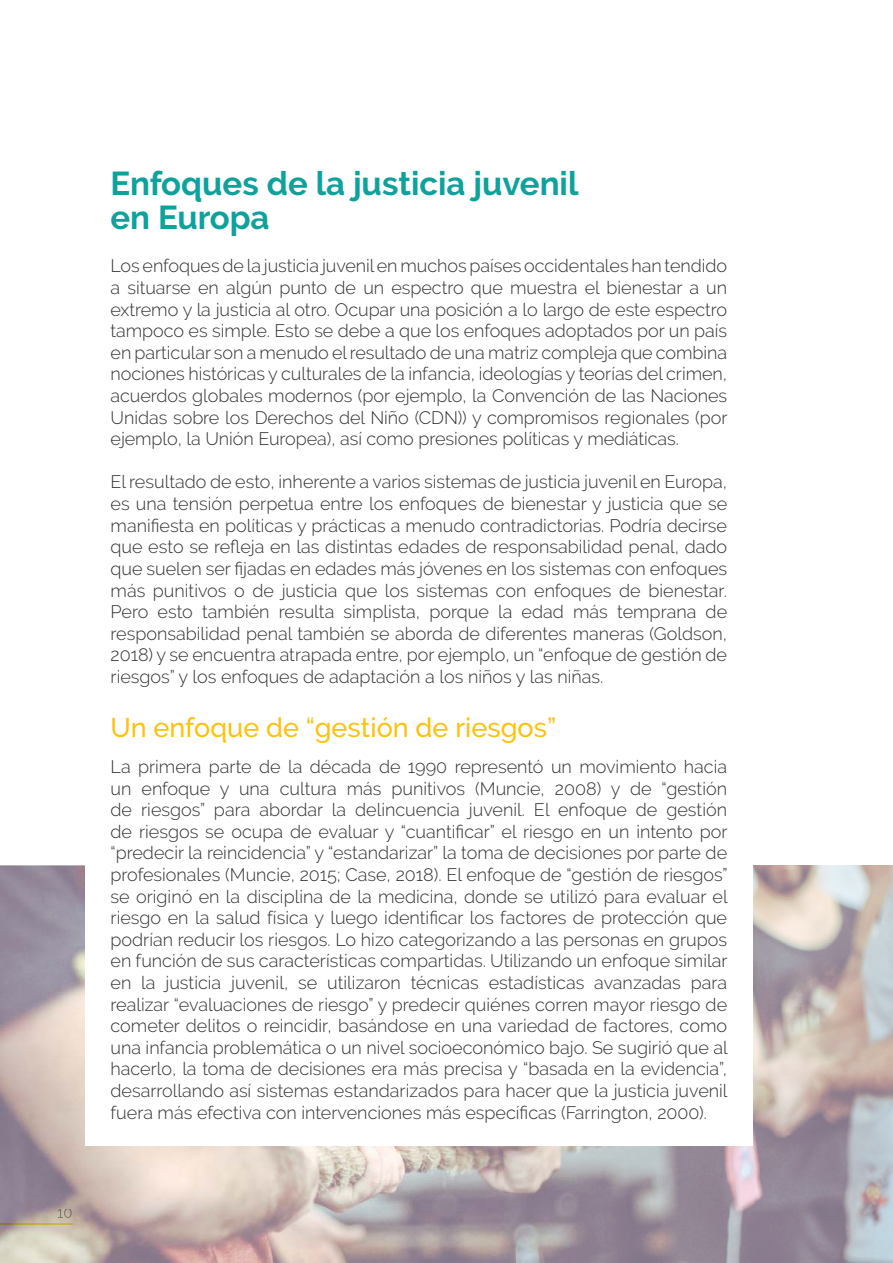
<style>
.page{position:relative;width:893px;height:1263px;background:#fff}
.page>*{position:absolute;margin:0;border:0;box-sizing:border-box;transform-origin:0 0}
.t1{font:700 33px/34.5px "Raleway";color:#0ea29d}
.t2{font:500 27px "Raleway";color:#fec10c}
.t3{font:300 18px/21.6px "Raleway";color:#323032;text-align:justify}
</style>
<div class="page">
<img style="left:0;top:865px;width:893px;height:398px">
<img style="left:0;top:1223px;width:72px;height:2px">
<img style="left:58px;top:1209px;width:14px;height:9px">
<div style="left:85px;top:140px;width:668px;height:1005px;background:#fff"></div>
<h1 class="t1" style="left:111px;top:169px;width:469px">Enfoques de la justicia juvenil en Europa</h1>
<p class="t3" style="left:111px;top:256px;width:618px">Los enfoques de la justicia juvenil en muchos países occidentales han tendido a situarse en algún punto de un espectro que muestra el bienestar a un extremo y la justicia al otro. Ocupar una posición a lo largo de este espectro tampoco es simple. Esto se debe a que los enfoques adoptados por un país en particular son a menudo el resultado de una matriz compleja que combina nociones históricas y culturales de la infancia, ideologías y teorías del crimen, acuerdos globales modernos (por ejemplo, la Convención de las Naciones Unidas sobre los Derechos del Niño (CDN)) y compromisos regionales (por ejemplo, la Unión Europea), así como presiones políticas y mediáticas.</p>
<p class="t3" style="left:111px;top:472px;width:618px">El resultado de esto, inherente a varios sistemas de justicia juvenil en Europa, es una tensión perpetua entre los enfoques de bienestar y justicia que se manifiesta en políticas y prácticas a menudo contradictorias. Podría decirse que esto se refleja en las distintas edades de responsabilidad penal, dado que suelen ser fijadas en edades más jóvenes en los sistemas con enfoques más punitivos o de justicia que los sistemas con enfoques de bienestar.<br>Pero esto también resulta simplista, porque la edad más temprana de responsabilidad penal también se aborda de diferentes maneras (Goldson, 2018) y se encuentra atrapada entre, por ejemplo, un “enfoque de gestión de riesgos” y los enfoques de adaptación a los niños y las niñas.</p>
<h2 class="t2" style="left:111px;top:717px;width:447px">Un enfoque de “gestión de riesgos”</h2>
<p class="t3" style="left:111px;top:757px;width:619px">La primera parte de la década de 1990 representó un movimiento hacia un enfoque y una cultura más punitivos (Muncie, 2008) y de “gestión de riesgos” para abordar la delincuencia juvenil. El enfoque de gestión de riesgos se ocupa de evaluar y “cuantificar” el riesgo en un intento por “predecir la reincidencia” y “estandarizar” la toma de decisiones por parte de profesionales (Muncie, 2015; Case, 2018). El enfoque de “gestión de riesgos” se originó en la disciplina de la medicina, donde se utilizó para evaluar el riesgo en la salud física y luego identificar los factores de protección que podrían reducir los riesgos. Lo hizo categorizando a las personas en grupos en función de sus características compartidas. Utilizando un enfoque similar en la justicia juvenil, se utilizaron técnicas estadísticas avanzadas para realizar “evaluaciones de riesgo” y predecir quiénes corren mayor riesgo de cometer delitos o reincidir, basándose en una variedad de factores, como una infancia problemática o un nivel socioeconómico bajo. Se sugirió que al hacerlo, la toma de decisiones era más precisa y “basada en la evidencia”, desarrollando así sistemas estandarizados para hacer que la justicia juvenil fuera más efectiva con intervenciones más específicas (Farrington, 2000).</p>
</div>
